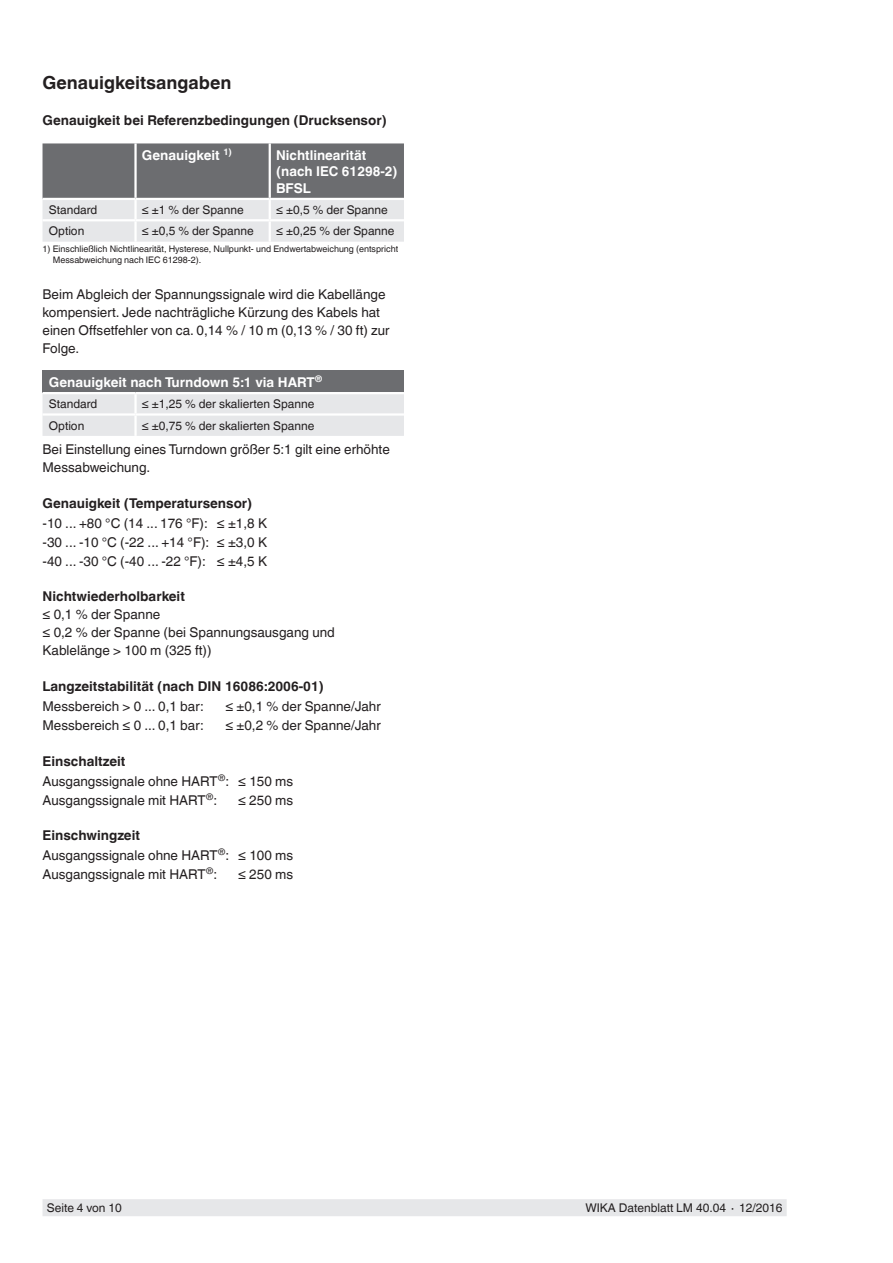
<style>
.page{position:relative;width:893px;height:1263px;background:#fff}
.page>*{position:absolute;margin:0;border:0;box-sizing:border-box;transform-origin:0 0}
.t1{font:700 18px "Helvetica World";color:#231f20}
.t2{font:13.5px/18px "Helvetica World";color:#231f20}
.t3{font:700 13.5px "Helvetica World";color:#231f20}
.t4{font:700 13.5px/16.5px "Helvetica World";color:#fff}
.t5{font:12px "Helvetica World";color:#231f20}
.t6{font:9px/10.5px "Helvetica World";color:#231f20}
.s1{font-weight:700}
</style>
<div class="page">
<div style="left:43px;top:1199px;width:744px;height:17px;background:#e6e7e9"></div>
<svg style="left:43px;top:143px;width:361px;height:99px;background:#a1a2a4"></svg>
<hr style="left:43px;top:219px;width:93px;height:2px;background:#fff">
<hr style="left:136px;top:219px;width:134px;height:2px;background:#fff">
<hr style="left:134px;top:221px;width:3px;height:21px;background:#fff">
<hr style="left:270px;top:219px;width:134px;height:2px;background:#fff">
<hr style="left:269px;top:221px;width:2px;height:21px;background:#fff">
<hr style="left:134px;top:143px;width:3px;height:55px;background:#fff">
<hr style="left:269px;top:143px;width:2px;height:55px;background:#fff">
<hr style="left:136px;top:198px;width:134px;height:2px;background:#fff">
<hr style="left:270px;top:198px;width:134px;height:2px;background:#fff">
<div style="left:43px;top:371px;width:361px;height:22px;background:#6c6d70"></div>
<div style="left:43px;top:394px;width:361px;height:42px;background:#e6e7e9"></div>
<hr style="left:43px;top:392px;width:93px;height:2px;background:#fff">
<hr style="left:136px;top:392px;width:268px;height:2px;background:#fff">
<hr style="left:134px;top:394px;width:3px;height:19px;background:#fff">
<hr style="left:43px;top:413px;width:93px;height:3px;background:#fff">
<hr style="left:136px;top:413px;width:268px;height:3px;background:#fff">
<hr style="left:134px;top:416px;width:3px;height:20px;background:#fff">
<h1 class="t1" style="left:43px;top:73px;width:190px">Genauigkeitsangaben</h1>
<p class="t3" style="left:43px;top:113px;width:346px">Genauigkeit bei Referenzbedingungen (Drucksensor)</p>
<p class="t4" style="left:142px;top:147px;width:92px">Genauigkeit <sup>1)</sup></p>
<p class="t4" style="left:276px;top:147px;width:123px">Nichtlinearität (nach IEC 61298-2)<br>BFSL</p>
<p class="t5" style="left:49px;top:203px;width:50px">Standard</p>
<p class="t5" style="left:142px;top:203px;width:103px">≤ ±1 % der Spanne</p>
<p class="t5" style="left:276px;top:203px;width:113px">≤ ±0,5 % der Spanne</p>
<p class="t5" style="left:49px;top:224px;width:37px">Option</p>
<p class="t5" style="left:142px;top:224px;width:113px">≤ ±0,5 % der Spanne</p>
<p class="t5" style="left:276px;top:224px;width:120px">≤ ±0,25 % der Spanne</p>
<p class="t6" style="left:53px;top:244px;width:347px;text-indent:-10px">1) Einschließlich Nichtlinearität, Hysterese, Nullpunkt- und Endwertabweichung (entspricht<br>Messabweichung nach IEC 61298-2).</p>
<p class="t2" style="left:43px;top:285px;width:349px">Beim Abgleich der Spannungssignale wird die Kabellänge kompensiert. Jede nachträgliche Kürzung des Kabels hat einen Offsetfehler von ca. 0,14 % / 10 m (0,13 % / 30 ft) zur Folge.</p>
<p class="t4" style="left:49px;top:374px;width:275px">Genauigkeit nach Turndown 5:1 via HART<sup>®</sup></p>
<p class="t5" style="left:49px;top:397px;width:50px">Standard</p>
<p class="t5" style="left:142px;top:397px;width:174px">≤ ±1,25 % der skalierten Spanne</p>
<p class="t5" style="left:49px;top:418px;width:37px">Option</p>
<p class="t5" style="left:142px;top:418px;width:174px">≤ ±0,75 % der skalierten Spanne</p>
<p class="t2" style="left:43px;top:440px;width:349px">Bei Einstellung eines Turndown größer 5:1 gilt eine erhöhte<br>Messabweichung.</p>
<p class="t3" style="left:43px;top:495px;width:211px">Genauigkeit (Temperatursensor)</p>
<p class="t2" style="left:43px;top:514px;width:226px;line-height:19.2px;text-align:justify">-10 ... +80 °C (14 ... 176 °F): ≤ ±1,8 K -30 ... -10 °C (-22 ... +14 °F): ≤ ±3,0 K -40 ... -30 °C (-40 ... -22 °F): ≤ ±4,5 K</p>
<p class="t3" style="left:43px;top:589px;width:144px">Nichtwiederholbarkeit</p>
<p class="t2" style="left:43px;top:606px;width:294px">≤ 0,1 % der Spanne<br>≤ 0,2 % der Spanne (bei Spannungsausgang und<br>Kablelänge &gt; 100 m (325 ft))</p>
<p class="t3" style="left:43px;top:679px;width:283px">Langzeitstabilität (nach DIN 16086:2006-01)</p>
<p class="t2" style="left:43px;top:697px;width:163px">Messbereich &gt; 0 ... 0,1 bar:</p>
<p class="t2" style="left:225px;top:697px;width:157px">≤ ±0,1 % der Spanne/Jahr</p>
<p class="t2" style="left:43px;top:717px;width:163px">Messbereich ≤ 0 ... 0,1 bar:</p>
<p class="t2" style="left:225px;top:717px;width:157px">≤ ±0,2 % der Spanne/Jahr</p>
<p class="t2" style="left:43px;top:751px;width:252px;line-height:19.5px"><span class="s1">Einschaltzeit<br></span>Ausgangssignale ohne HART<sup>®</sup>: ≤ 150 ms<br>Ausgangssignale mit HART<sup>®</sup>:</p>
<p class="t2" style="left:238px;top:791px;width:56px">≤ 250 ms</p>
<p class="t2" style="left:43px;top:825px;width:252px;line-height:19.5px"><span class="s1">Einschwingzeit<br></span>Ausgangssignale ohne HART<sup>®</sup>: ≤ 100 ms<br>Ausgangssignale mit HART<sup>®</sup>:</p>
<p class="t2" style="left:238px;top:865px;width:56px">≤ 250 ms</p>
<p class="t5" style="left:47px;top:1201px;width:77px">Seite 4 von 10</p>
<p class="t5" style="left:585px;top:1201px;width:199px">WIKA Datenblatt LM 40.04 ∙ 12/2016</p>
</div>
